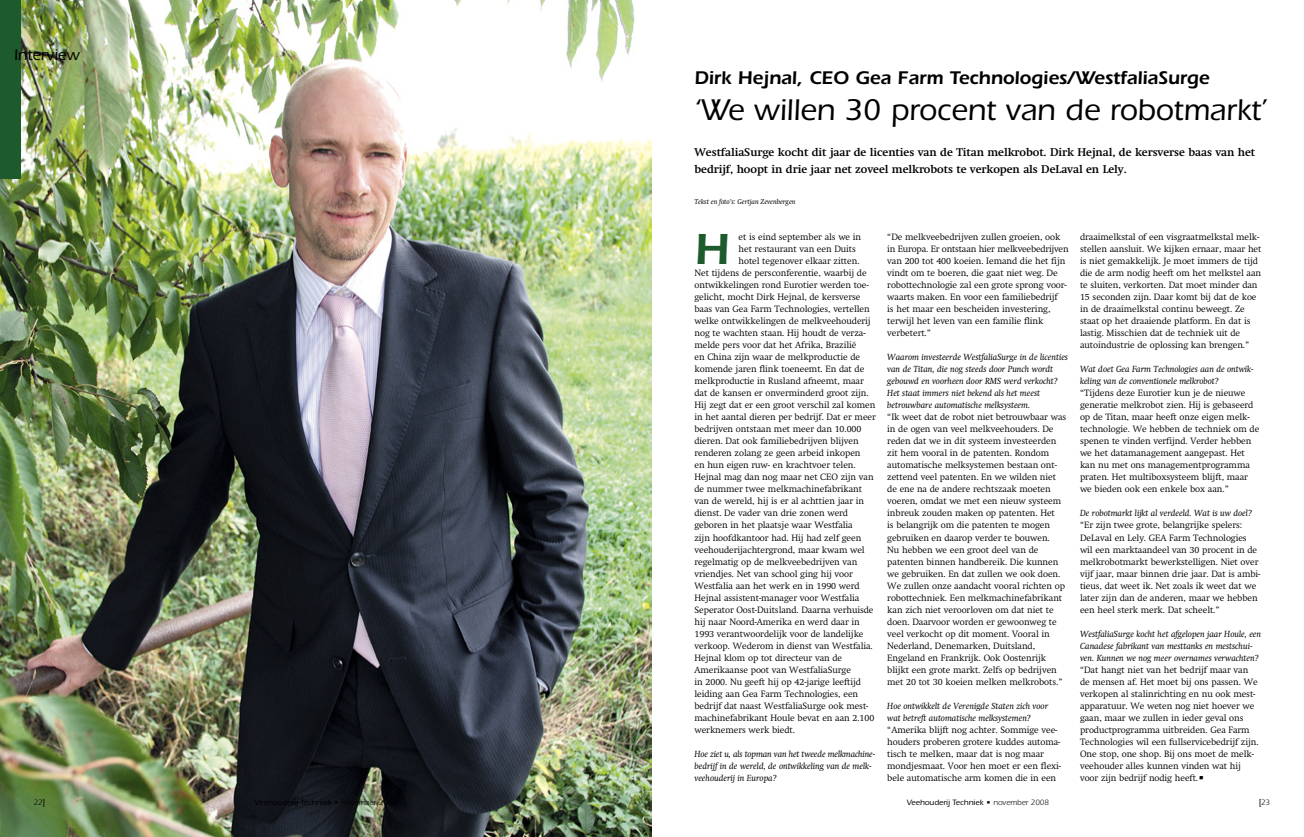
<style>
.page{position:relative;width:1304px;height:837px;background:#fff}
.page>*{position:absolute;margin:0;border:0;box-sizing:border-box;transform-origin:0 0}
.t1{font:600 45px "ITC Eras Std";color:#1e5b2c}
.t2{font:500 31px "ITC Eras Std";letter-spacing:-.005em;color:#000}
.t3{font:600 19px "ITC Eras Std";letter-spacing:-.005em;color:#000}
.t4{font:500 16px "ITC Eras Std";letter-spacing:-.005em;color:#000}
.t5{font:700 11px/17px "Swift";letter-spacing:-.005em;color:#000}
.t6{font:300 9px/12px "Swift";letter-spacing:-.005em;color:#000}
.t7{font:italic 8.8px/12px "Swift";color:#000}
.t8{font:500 8px "ITC Eras Std";color:#000}
.t9{font:8px "ITC Eras Std";color:#000}
.t10{font:italic 7px "Swift";letter-spacing:-.005em;color:#000}
.s1{font-family:"ITC Eras Std";font-weight:600;font-size:10px}
.s2{font-family:"Swift";font-weight:700}
.s3{font-weight:400}
</style>
<div class="page">
<img style="left:0;top:0;width:652px;height:836px">
<div style="left:0;top:0;width:21px;height:179px;background:#1e5b2c"></div>
<h3 class="t4" style="left:14px;top:46px;width:67px">Interview</h3>
<h3 class="t3" style="left:694px;top:67px;width:516px">Dirk Hejnal, CEO Gea Farm Technologies/WestfaliaSurge</h3>
<h2 class="t2" style="left:694px;top:92px;width:574px">‘We willen 30 procent van de robotmarkt’</h2>
<p class="t5" style="left:694px;top:144px;width:562px">WestfaliaSurge kocht dit jaar de licenties van de Titan melkrobot. Dirk Hejnal, de kersverse baas van het bedrijf, hoopt in drie jaar net zoveel melkrobots te verkopen als DeLaval en Lely.</p>
<p class="t10" style="left:694px;top:198px;width:102px">Tekst en foto’s: Gertjan Zevenbergen</p>
<h1 class="t1" style="left:694px;top:223px;width:36px">H</h1>
<p class="t6" style="left:738px;top:231px;width:124px">et is eind september als we in</p>
<p class="t6" style="left:738px;top:243px;width:119px">het restaurant van een Duits</p>
<p class="t6" style="left:738px;top:255px;width:123px">hotel tegenover elkaar zitten.</p>
<p class="t6" style="left:694px;top:267px;width:174px">Net tijdens de persconferentie, waarbij de</p>
<p class="t6" style="left:694px;top:279px;width:176px">ontwikkelingen rond Eurotier werden toe-</p>
<p class="t6" style="left:694px;top:291px;width:167px">gelicht, mocht Dirk Hejnal, de kersverse</p>
<p class="t6" style="left:694px;top:303px;width:177px">baas van Gea Farm Technologies, vertellen</p>
<p class="t6" style="left:694px;top:315px;width:178px">welke ontwikkelingen de melkveehouderij</p>
<p class="t6" style="left:694px;top:327px;width:173px">nog te wachten staan. Hij houdt de verza-</p>
<p class="t6" style="left:694px;top:339px;width:163px">melde pers voor dat het Afrika, Brazilië</p>
<p class="t6" style="left:694px;top:351px;width:167px">en China zijn waar de melkproductie de</p>
<p class="t6" style="left:694px;top:363px;width:171px">komende jaren flink toeneemt. En dat de</p>
<p class="t6" style="left:694px;top:375px;width:171px">melkproductie in Rusland afneemt, maar</p>
<p class="t6" style="left:694px;top:387px;width:176px">dat de kansen er onverminderd groot zijn.</p>
<p class="t6" style="left:694px;top:399px;width:182px">Hij zegt dat er een groot verschil zal komen</p>
<p class="t6" style="left:694px;top:411px;width:183px">in het aantal dieren per bedrijf. Dat er meer</p>
<p class="t6" style="left:694px;top:423px;width:168px">bedrijven ontstaan met meer dan 10.000</p>
<p class="t6" style="left:694px;top:435px;width:166px">dieren. Dat ook familiebedrijven blijven</p>
<p class="t6" style="left:694px;top:447px;width:168px">renderen zolang ze geen arbeid inkopen</p>
<p class="t6" style="left:694px;top:459px;width:163px">en hun eigen ruw- en krachtvoer telen.</p>
<p class="t6" style="left:694px;top:471px;width:181px">Hejnal mag dan nog maar net CEO zijn van</p>
<p class="t6" style="left:694px;top:483px;width:169px">de nummer twee melkmachinefabrikant</p>
<p class="t6" style="left:694px;top:495px;width:171px">van de wereld, hij is er al achttien jaar in</p>
<p class="t6" style="left:694px;top:507px;width:155px">dienst. De vader van drie zonen werd</p>
<p class="t6" style="left:694px;top:519px;width:160px">geboren in het plaatsje waar Westfalia</p>
<p class="t6" style="left:694px;top:531px;width:168px">zijn hoofdkantoor had. Hij had zelf geen</p>
<p class="t6" style="left:694px;top:543px;width:172px">veehouderijachtergrond, maar kwam wel</p>
<p class="t6" style="left:694px;top:555px;width:164px">regelmatig op de melkveebedrijven van</p>
<p class="t6" style="left:694px;top:567px;width:160px">vriendjes. Net van school ging hij voor</p>
<p class="t6" style="left:694px;top:579px;width:167px">Westfalia aan het werk en in 1990 werd</p>
<p class="t6" style="left:694px;top:591px;width:166px">Hejnal assistent-manager voor Westfalia</p>
<p class="t6" style="left:694px;top:603px;width:180px">Seperator Oost-Duitsland. Daarna verhuisde</p>
<p class="t6" style="left:694px;top:615px;width:167px">hij naar Noord-Amerika en werd daar in</p>
<p class="t6" style="left:694px;top:627px;width:171px">1993 verantwoordelijk voor de landelijke</p>
<p class="t6" style="left:694px;top:639px;width:180px">verkoop. Wederom in dienst van Westfalia.</p>
<p class="t6" style="left:694px;top:651px;width:149px">Hejnal klom op tot directeur van de</p>
<p class="t6" style="left:694px;top:663px;width:158px">Amerikaanse poot van WestfaliaSurge</p>
<p class="t6" style="left:694px;top:675px;width:168px">in 2000. Nu geeft hij op 42-jarige leeftijd</p>
<p class="t6" style="left:694px;top:687px;width:165px">leiding aan Gea Farm Technologies, een</p>
<p class="t6" style="left:694px;top:699px;width:176px">bedrijf dat naast WestfaliaSurge ook mest-</p>
<p class="t6" style="left:694px;top:711px;width:181px">machinefabrikant Houle bevat en aan 2.100</p>
<p class="t6" style="left:694px;top:723px;width:102px">werknemers werk biedt.</p>
<p class="t7" style="left:694px;top:747px;width:182px">Hoe ziet u, als topman van het tweede melkmachine&shy;bedrijf in de wereld, de ontwikkeling van de melk&shy;veehouderij in Europa?</p>
<p class="t6" style="left:887px;top:231px;width:183px">“De melkveebedrijven zullen groeien, ook in Europa. Er ontstaan hier melkveebedrijven van 200 tot 400 koeien. Iemand die het fijn vindt om te boeren, die gaat niet weg. De robottechnologie zal een grote sprong voor&shy;waarts maken. En voor een familiebedrijf<br>is het maar een bescheiden investering, terwijl het leven van een familie flink verbetert.”</p>
<p class="t7" style="left:887px;top:351px;width:182px">Waarom investeerde WestfaliaSurge in de licenties van de Titan, die nog steeds door Punch wordt gebouwd en voorheen door RMS werd verkocht?<br>Het staat immers niet bekend als het meest betrouwbare automatische melksysteem.</p>
<p class="t6" style="left:887px;top:411px;width:181px">“Ik weet dat de robot niet betrouwbaar was in de ogen van veel melkveehouders. De reden dat we in dit systeem investeerden zit hem vooral in de patenten. Rondom automatische melksystemen bestaan ont&shy;zettend veel patenten. En we wilden niet de ene na de andere rechtszaak moeten voeren, omdat we met een nieuw systeem inbreuk zouden maken op patenten. Het<br>is belangrijk om die patenten te mogen gebruiken en daarop verder te bouwen.<br>Nu hebben we een groot deel van de patenten binnen handbereik. Die kunnen we gebruiken. En dat zullen we ook doen.<br>We zullen onze aandacht vooral richten op robottechniek. Een melkmachinefabrikant kan zich niet veroorloven om dat niet te doen. Daarvoor worden er gewoonweg te veel verkocht op dit moment. Vooral in Nederland, Denemarken, Duitsland, Engeland en Frankrijk. Ook Oostenrijk blijkt een grote markt. Zelfs op bedrijven met 20 tot 30 koeien melken melkrobots.”</p>
<p class="t7" style="left:887px;top:699px;width:162px">Hoe ontwikkelt de Verenigde Staten zich voor wat betreft automatische melksystemen?</p>
<p class="t6" style="left:887px;top:723px;width:175px">“Amerika blijft nog achter. Sommige vee&shy;houders proberen grotere kuddes automa&shy;tisch te melken, maar dat is nog maar mondjesmaat. Voor hen moet er een flexi&shy;bele automatische arm komen die in een</p>
<p class="t6" style="left:1080px;top:231px;width:183px">draaimelkstal of een visgraatmelkstal melk&shy;stellen aansluit. We kijken ernaar, maar het is niet gemakkelijk. Je moet immers de tijd die de arm nodig heeft om het melkstel aan te sluiten, verkorten. Dat moet minder dan 15 seconden zijn. Daar komt bij dat de koe in de draaimelkstal continu beweegt. Ze staat op het draaiende platform. En dat is lastig. Misschien dat de techniek uit de autoindustrie de oplossing kan brengen.”</p>
<p class="t7" style="left:1080px;top:363px;width:175px">Wat doet Gea Farm Technologies aan de ontwik&shy;keling van de conventionele melkrobot?</p>
<p class="t6" style="left:1080px;top:387px;width:181px">“Tijdens deze Eurotier kun je de nieuwe generatie melkrobot zien. Hij is gebaseerd op de Titan, maar heeft onze eigen melk&shy;technologie. We hebben de techniek om de spenen te vinden verfijnd. Verder hebben we het datamanagement aangepast. Het kan nu met ons managementprogramma praten. Het multiboxsysteem blijft, maar we bieden ook een enkele box aan.”</p>
<p class="t7" style="left:1080px;top:507px;width:174px">De robotmarkt lijkt al verdeeld. Wat is uw doel?</p>
<p class="t6" style="left:1080px;top:519px;width:182px">“Er zijn twee grote, belangrijke spelers:<br>DeLaval en Lely. GEA Farm Technologies wil een marktaandeel van 30 procent in de melkrobotmarkt bewerkstelligen. Niet over vijf jaar, maar binnen drie jaar. Dat is ambi&shy;tieus, dat weet ik. Net zoals ik weet dat we later zijn dan de anderen, maar we hebben een heel sterk merk. Dat scheelt.”</p>
<p class="t7" style="left:1080px;top:627px;width:183px">WestfaliaSurge kocht het afgelopen jaar Houle, een<br>Canadese fabrikant van mesttanks en mestschui&shy;ven. Kunnen we nog meer overnames verwachten?</p>
<p class="t6" style="left:1080px;top:663px;width:180px">“Dat hangt niet van het bedrijf maar van de mensen af. Het moet bij ons passen. We verkopen al stalinrichting en nu ook mest&shy;apparatuur. We weten nog niet hoever we gaan, maar we zullen in ieder geval ons productprogramma uitbreiden. Gea Farm Technologies wil een fullservicebedrijf zijn.<br>One stop, one shop. Bij ons moet de melk&shy;veehouder alles kunnen vinden wat hij voor zijn bedrijf nodig heeft.<span class="s1">•</span></p>
<p class="t9" style="left:34px;top:797px;width:13px">22<span class="s2">]</span></p>
<p class="t8" style="left:907px;top:797px;width:144px">Veehouderij Techniek • <span class="s3">november 2008</span></p>
<p class="t9" style="left:1259px;top:797px;width:13px"><span class="s2">[</span>23</p>
</div>
